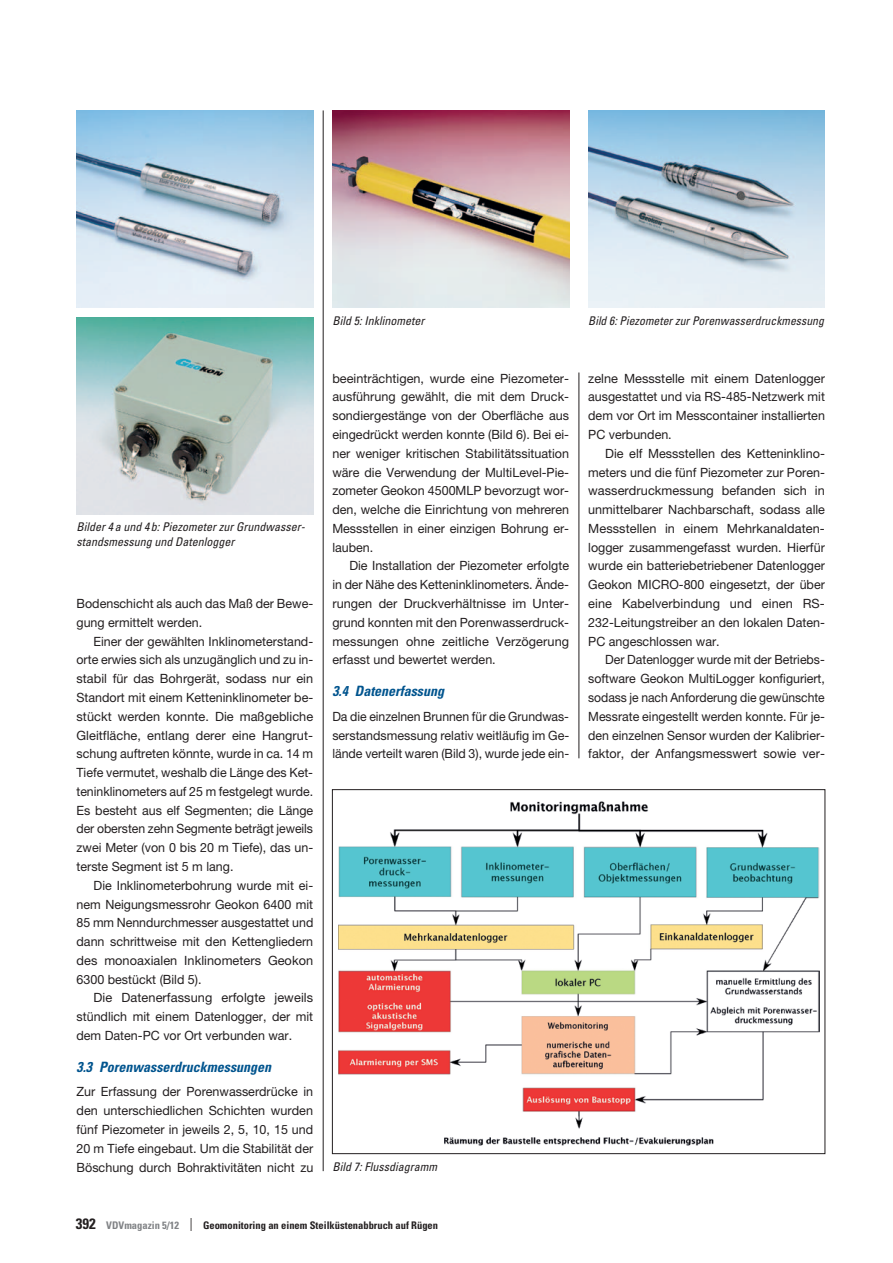
<style>
.page{position:relative;width:893px;height:1263px;background:#fff}
.page>*{position:absolute;margin:0;border:0;box-sizing:border-box;transform-origin:0 0}
.t1{font:italic 700 condensed 14.25px "Univers LT Std";color:#00548e}
.t2{font:12.75px/18.8px "Helvetica Neue";color:#231f20;text-align:justify}
.t3{font:12.75px/18.8px "Helvetica Neue";color:#231f20;text-align:justify;scale:.96 1}
.t4{font:italic condensed 12px/15px "Univers LT Std";color:#231f20}
.t5{font:700 condensed 10.5px "Univers LT Std";color:#231f20}
.s1{font-size:15px}
.s2{color:#808285}
.s3{font-weight:300;font-size:18px}
</style>
<div class="page">
<hr style="left:323px;top:110px;width:1px;height:1061px;background:#231f20">
<hr style="left:578px;top:372px;width:1px;height:386px;background:#231f20">
<img style="left:338px;top:801px;width:481px;height:345px">
<img style="left:77px;top:110px;width:236px;height:197px">
<img style="left:77px;top:317px;width:236px;height:197px">
<img style="left:332px;top:110px;width:237px;height:197px">
<img style="left:588px;top:110px;width:237px;height:197px">
<p class="t4" style="left:77px;top:519px;width:230px">Bilder 4 a und 4 b: Piezometer zur Grundwasser&shy;standsmessung und Datenlogger</p>
<p class="t2" style="left:77px;top:594px;width:238px">Bodenschicht als auch das Maß der Bewe&shy;gung ermittelt werden.</p>
<p class="t2" style="left:77px;top:631px;width:238px;text-indent:17px">Einer der gewählten Inklinometerstand&shy;orte erwies sich als unzugänglich und zu in&shy;stabil für das Bohrgerät, sodass nur ein Standort mit einem Ketteninklinometer be&shy;stückt werden konnte. Die maßgebliche Gleitfläche, entlang derer eine Hangrut&shy;schung auftreten könnte, wurde in ca. 14 m Tiefe vermutet, weshalb die Länge des Ket&shy;teninklinometers auf 25 m festgelegt wurde.<br>Es besteht aus elf Segmenten; die Länge der obersten zehn Segmente beträgt jeweils zwei Meter (von 0 bis 20 m Tiefe), das un&shy;terste Segment ist 5 m lang.</p>
<p class="t2" style="left:77px;top:876px;width:238px;text-indent:17px">Die Inklinometerbohrung wurde mit ei&shy;nem Neigungsmessrohr Geokon 6400 mit 85 mm Nenndurchmesser ausgestattet und dann schrittweise mit den Kettengliedern des monoaxialen Inklinometers Geokon 6300 bestückt (Bild 5).</p>
<p class="t2" style="left:77px;top:988px;width:238px;text-indent:17px">Die Datenerfassung erfolgte jeweils stündlich mit einem Datenlogger, der mit dem Daten-PC vor Ort verbunden war.</p>
<p class="t1" style="left:77px;top:1058px;width:196px">3.3 Porenwasserdruckmessungen</p>
<p class="t2" style="left:77px;top:1082px;width:238px">Zur Erfassung der Porenwasserdrücke in den unterschiedlichen Schichten wurden fünf Piezometer in jeweils 2, 5, 10, 15 und 20 m Tiefe eingebaut. Um die Stabilität der Böschung durch Bohraktivitäten nicht zu</p>
<p class="t4" style="left:332px;top:313px;width:93px">Bild 5: Inklinometer</p>
<p class="t4" style="left:588px;top:313px;width:237px">Bild 6: Piezometer zur Porenwasserdruckmessung</p>
<p class="t2" style="left:332px;top:369px;width:238px">beeinträchtigen, wurde eine Piezometer&shy;ausführung gewählt, die mit dem Druck&shy;sondiergestänge von der Oberfläche aus eingedrückt werden konnte (Bild 6). Bei ei&shy;ner weniger kritischen Stabilitätssituation wäre die Verwendung der MultiLevel-Pie&shy;zometer Geokon 4500MLP bevorzugt wor&shy;den, welche die Einrichtung von mehreren Messstellen in einer einzigen Bohrung er&shy;lauben.</p>
<p class="t2" style="left:332px;top:556px;width:238px;text-indent:17px">Die Installation der Piezometer erfolgte in der Nähe des Ketteninklinometers. Ände&shy;rungen der Druckverhältnisse im Unter&shy;grund konnten mit den Porenwasserdruck&shy;messungen ohne zeitliche Verzögerung erfasst und bewertet werden.</p>
<p class="t1" style="left:332px;top:682px;width:113px">3.4 Datenerfassung</p>
<p class="t3" style="left:332px;top:707px;width:248px">Da die einzelnen Brunnen für die Grundwas&shy;serstandsmessung relativ weitläufig im Ge&shy;lände verteilt waren (Bild 3), wurde jede ein-</p>
<p class="t2" style="left:588px;top:369px;width:238px">zelne Messstelle mit einem Datenlogger ausgestattet und via RS-485-Netzwerk mit dem vor Ort im Messcontainer installierten PC verbunden.</p>
<p class="t2" style="left:588px;top:444px;width:238px;text-indent:17px">Die elf Messstellen des Ketteninklino&shy;meters und die fünf Piezometer zur Poren&shy;wasserdruckmessung befanden sich in unmittelbarer Nachbarschaft, sodass alle Messstellen in einem Mehrkanaldaten&shy;logger zusammengefasst wurden. Hierfür wurde ein batteriebetriebener Datenlogger Geokon MICRO-800 eingesetzt, der über eine Kabelverbindung und einen RS-232-Leitungstreiber an den lokalen Daten-PC angeschlossen war.</p>
<p class="t3" style="left:588px;top:650px;width:248px;text-indent:17px">Der Datenlogger wurde mit der Betriebs&shy;software Geokon MultiLogger konfiguriert, sodass je nach Anforderung die gewünschte Messrate eingestellt werden konnte. Für je&shy;den einzelnen Sensor wurden der Kalibrier&shy;faktor, der Anfangsmesswert sowie ver-</p>
<p class="t4" style="left:332px;top:1159px;width:106px">Bild 7: Flussdiagramm</p>
<p class="t5" style="left:76px;top:1219px;width:364px"><span class="s1">392</span> <span class="s2">VDVmagazin 5/12</span> <span class="s3">l</span> Geomonitoring an einem Steilküstenabbruch auf Rügen</p>
</div>
